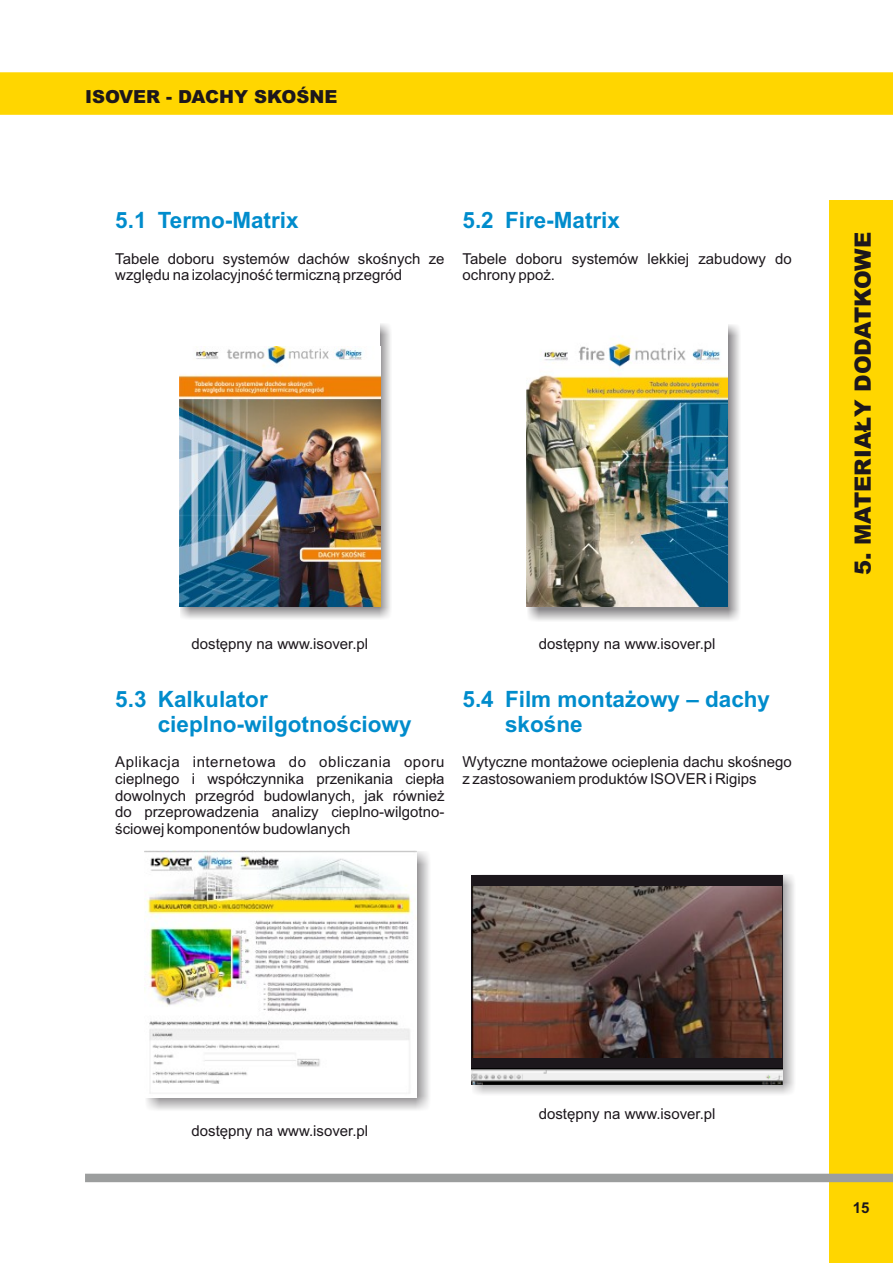
<style>
.page{position:relative;width:893px;height:1263px;background:#fff}
.page>*{position:absolute;margin:0;border:0;box-sizing:border-box;transform-origin:0 0}
.t1{font:700 22.5px/25.2px "Arial";color:#008ccc}
.t2{font:900 22.5px "Arial";color:#1c171c}
.t3{font:900 18px "Arial";color:#1c171c}
.t4{font:15px/16.8px "Arial";color:#1c171c}
.t5{font:700 15px "Arial";color:#1c171c}
</style>
<div class="page">
<div style="left:0;top:72px;width:893px;height:43px;background:#ffd600"></div>
<div style="left:829px;top:200px;width:64px;height:1063px;background:#ffd600"></div>
<div style="left:85px;top:1174px;width:808px;height:8px;background:#9c9e9e"></div>
<img style="left:180px;top:324px;width:211px;height:295px">
<div style="left:180px;top:322px;width:200px;height:284px;background:#fff"></div>
<img style="left:180px;top:347px;width:200px;height:259px">
<img style="left:528px;top:325px;width:212px;height:296px">
<img style="left:527px;top:325px;width:201px;height:281px">
<img style="left:146px;top:851px;width:283px;height:259px">
<img style="left:145px;top:850px;width:271px;height:247px">
<img style="left:472px;top:874px;width:322px;height:220px">
<div style="left:471px;top:875px;width:312px;height:209px;background:#1c171c"></div>
<img style="left:471px;top:1069px;width:312px;height:15px">
<img style="left:472px;top:887px;width:310px;height:170px">
<p class="t3" style="left:85px;top:90px;width:254px">ISOVER - DACHY SKOŚNE</p>
<h1 class="t1" style="left:115px;top:210px;width:185px">5.1 Termo-Matrix</h1>
<p class="t4" style="left:115px;top:251px;width:331px">Tabele doboru systemów dachów skośnych ze względu na izolacyjność termiczną przegród</p>
<h1 class="t1" style="left:462px;top:210px;width:159px">5.2 Fire-Matrix</h1>
<p class="t4" style="left:462px;top:251px;width:331px">Tabele doboru systemów lekkiej zabudowy do ochrony ppoż.</p>
<p class="t4" style="left:192px;top:637px;width:178px">dostępny na www.isover.pl</p>
<h1 class="t1" style="left:158px;top:688px;width:255px;text-indent:-43px">5.3 Kalkulator cieplno-wilgotnościowy</h1>
<p class="t4" style="left:115px;top:755px;width:331px;text-align:justify">Aplikacja internetowa do obliczania oporu cieplnego i współczynnika przenikania ciepła dowolnych przegród budowlanych, jak również do przeprowadzenia analizy cieplno-wilgotno&shy;ściowej komponentów budowlanych</p>
<p class="t4" style="left:539px;top:637px;width:178px">dostępny na www.isover.pl</p>
<h1 class="t1" style="left:505px;top:688px;width:267px;text-indent:-43px">5.4 Film montażowy – dachy skośne</h1>
<p class="t4" style="left:462px;top:755px;width:331px">Wytyczne montażowe ocieplenia dachu skośnego z zastosowaniem produktów ISOVER i Rigips</p>
<h1 class="t2" style="left:855px;top:575px;width:345px;rotate:-90deg">5. MATERIAŁY DODATKOWE</h1>
<p class="t4" style="left:192px;top:1123px;width:178px">dostępny na www.isover.pl</p>
<p class="t4" style="left:539px;top:1107px;width:178px">dostępny na www.isover.pl</p>
<p class="t5" style="left:853px;top:1202px;width:18px">15</p>
</div>
